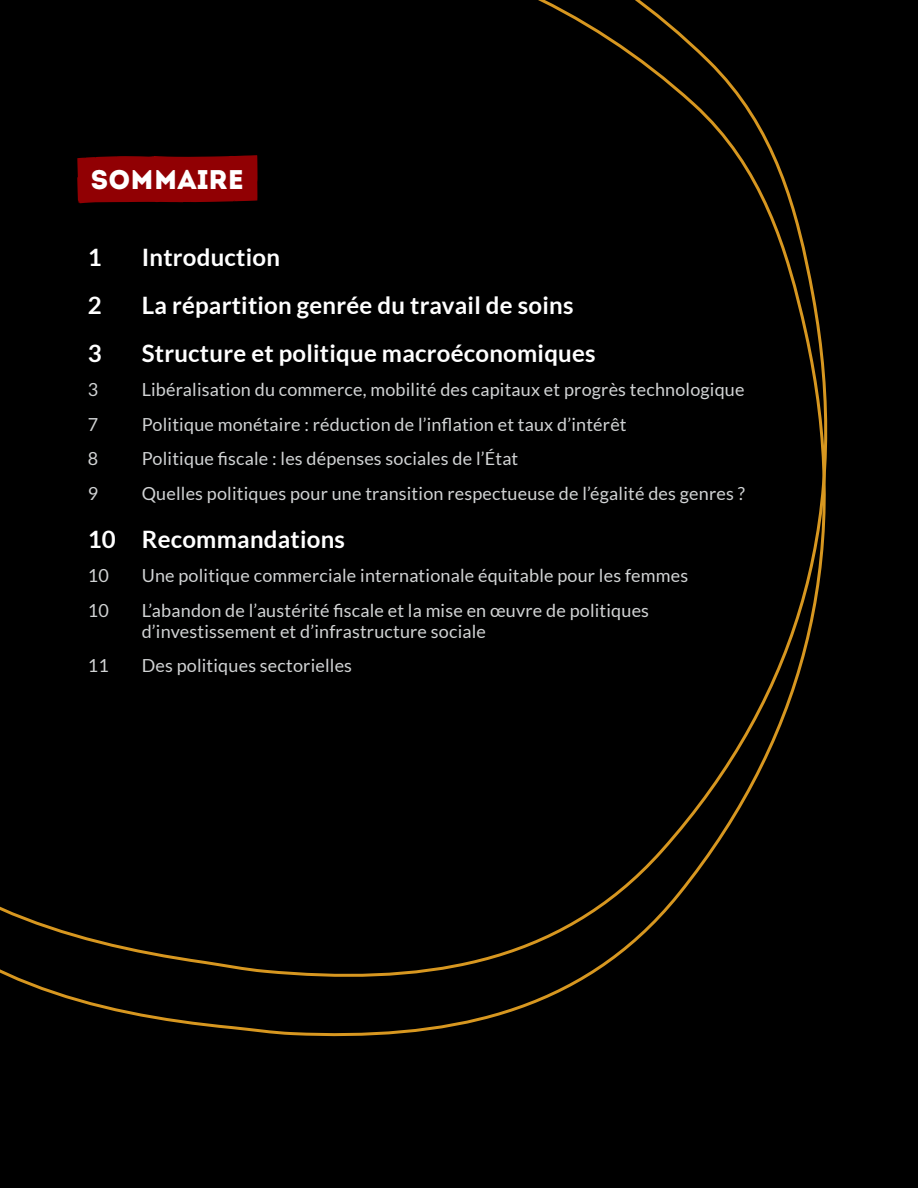
<style>
.page{position:relative;width:918px;height:1188px;background:#000}
.page>*{position:absolute;margin:0;border:0;box-sizing:border-box;transform-origin:0 0}
.t1{font:27px "Intro";letter-spacing:.01em;color:#fff}
.Body_Copy{font:700 24px "Lato";letter-spacing:.01em;color:#fff}
.t2{font:18px/21px "Lato";letter-spacing:.01em;color:#d1d3d4}
</style>
<div class="page">
<div style="left:0;top:0;width:855px;height:1040px;background:#000"></div>
<h2 class="t1" style="left:91px;top:163px;width:155px">SOMMAIRE</h2>
<p class="Body_Copy" style="left:88px;top:243px;width:15px">1</p>
<p class="Body_Copy" style="left:142px;top:243px;width:140px">Introduction</p>
<p class="Body_Copy" style="left:88px;top:291px;width:15px">2</p>
<p class="Body_Copy" style="left:142px;top:291px;width:433px">La répartition genrée du travail de soins</p>
<p class="Body_Copy" style="left:88px;top:339px;width:15px">3</p>
<p class="Body_Copy" style="left:142px;top:339px;width:455px">Structure et politique macroéconomiques</p>
<p class="t2" style="left:88px;top:379px;width:12px">3</p>
<p class="t2" style="left:142px;top:379px;width:604px">Libéralisation du commerce, mobilité des capitaux et progrès technologique</p>
<p class="t2" style="left:88px;top:413px;width:12px">7</p>
<p class="t2" style="left:142px;top:413px;width:486px">Politique monétaire : réduction de l’inflation et taux d’intérêt</p>
<p class="t2" style="left:88px;top:448px;width:12px">8</p>
<p class="t2" style="left:142px;top:448px;width:378px">Politique fiscale : les dépenses sociales de l’État</p>
<p class="t2" style="left:88px;top:482px;width:12px">9</p>
<p class="t2" style="left:142px;top:482px;width:605px">Quelles politiques pour une transition respectueuse de l’égalité des genres ?</p>
<p class="Body_Copy" style="left:88px;top:525px;width:259px">10 Recommandations</p>
<p class="t2" style="left:88px;top:565px;width:23px">10</p>
<p class="t2" style="left:142px;top:565px;width:548px">Une politique commerciale internationale équitable pour les femmes</p>
<p class="t2" style="left:88px;top:599px;width:23px">10</p>
<p class="t2" style="left:142px;top:599px;width:509px">L’abandon de l’austérité fiscale et la mise en œuvre de politiques d’investissement et d’infrastructure sociale</p>
<p class="t2" style="left:88px;top:655px;width:23px">11</p>
<p class="t2" style="left:142px;top:655px;width:212px">Des politiques sectorielles</p>
</div>
